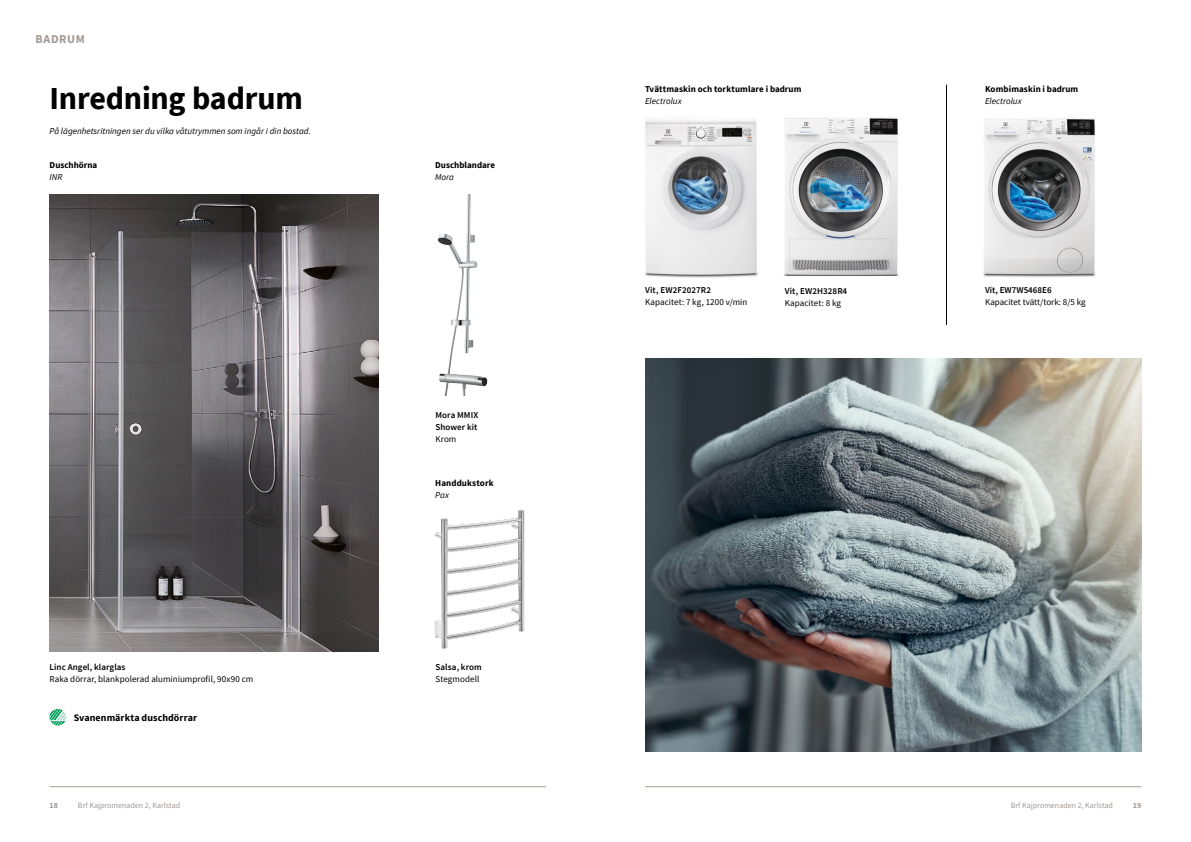
<style>
.page{position:relative;width:1191px;height:842px;background:#fff}
.page>*{position:absolute;margin:0;border:0;box-sizing:border-box;transform-origin:0 0}
.t1{font:700 32px "Source Sans Pro";letter-spacing:-.01em;color:#000}
.t2{font:700 12px "Source Sans Pro";letter-spacing:.05em;color:#a39a94}
.t3{font:700 10px "Source Sans Pro";letter-spacing:.005em;color:#000}
.t4{font:9px "Source Sans Pro";letter-spacing:.005em;color:#000}
.t5{font:italic 9px "Source Sans Pro";color:#000}
.t6{font:600 9px/12px "Source Sans Pro";letter-spacing:.005em;color:#000}
.t7{font:700 9px "Source Sans Pro";letter-spacing:.005em;color:#000}
.t8{font:8px "Source Sans Pro";color:#a39a94}
.t9{font:700 8px "Source Sans Pro";color:#a39a94}
</style>
<div class="page">
<hr style="left:645px;top:786px;width:496px;height:1px;background:#a39a94">
<hr style="left:50px;top:786px;width:496px;height:1px;background:#a39a94">
<svg style="left:49px;top:709px;width:17px;height:16px"></svg>
<img style="left:50px;top:194px;width:328px;height:457px">
<img style="left:438px;top:234px;width:29px;height:58px">
<img style="left:434px;top:509px;width:91px;height:140px">
<img style="left:784px;top:117px;width:115px;height:159px">
<img style="left:645px;top:119px;width:113px;height:159px">
<img style="left:983px;top:118px;width:113px;height:159px">
<hr style="left:946px;top:85px;width:1px;height:239px;background:#000">
<img style="left:645px;top:359px;width:496px;height:392px">
<h2 class="t2" style="left:35px;top:30px;width:51px">BADRUM</h2>
<h1 class="t1" style="left:50px;top:77px;width:255px">Inredning badrum</h1>
<p class="t5" style="left:50px;top:125px;width:263px">På lägenhetsritningen ser du vilka våtutrymmen som ingår i din bostad.</p>
<p class="t7" style="left:50px;top:159px;width:49px">Duschhörna</p>
<p class="t5" style="left:50px;top:171px;width:14px">INR</p>
<p class="t6" style="left:50px;top:661px;width:77px">Linc Angel, klarglas</p>
<p class="t4" style="left:50px;top:673px;width:205px">Raka dörrar, blankpolerad aluminiumprofil, 90x90 cm</p>
<p class="t3" style="left:74px;top:711px;width:125px">Svanenmärkta duschdörrar</p>
<p class="t7" style="left:435px;top:159px;width:61px">Duschblandare</p>
<p class="t5" style="left:435px;top:171px;width:20px">Mora</p>
<p class="t6" style="left:435px;top:409px;width:44px">Mora MMIX<br>Shower kit</p>
<p class="t4" style="left:435px;top:433px;width:22px">Krom</p>
<p class="t7" style="left:435px;top:477px;width:60px">Handdukstork</p>
<p class="t5" style="left:435px;top:489px;width:15px">Pax</p>
<p class="t6" style="left:435px;top:661px;width:48px">Salsa, krom</p>
<p class="t4" style="left:435px;top:673px;width:45px">Stegmodell</p>
<p class="t7" style="left:645px;top:83px;width:158px">Tvättmaskin och torktumlare i badrum</p>
<p class="t5" style="left:645px;top:95px;width:38px">Electrolux</p>
<p class="t7" style="left:985px;top:83px;width:95px">Kombimaskin i badrum</p>
<p class="t5" style="left:985px;top:95px;width:38px">Electrolux</p>
<p class="t6" style="left:645px;top:283px;width:67px">Vit, EW2F2027R2</p>
<p class="t4" style="left:645px;top:296px;width:104px">Kapacitet: 7 kg, 1200 v/min</p>
<p class="t6" style="left:785px;top:285px;width:64px">Vit, EW2H328R4</p>
<p class="t4" style="left:785px;top:297px;width:58px">Kapacitet: 8 kg</p>
<p class="t6" style="left:985px;top:283px;width:68px">Vit, EW7W5468E6</p>
<p class="t4" style="left:985px;top:296px;width:102px">Kapacitet tvätt/tork: 8/5 kg</p>
<p class="t9" style="left:50px;top:800px;width:10px">18</p>
<p class="t8" style="left:78px;top:800px;width:104px">Brf Kajpromenaden 2, Karlstad</p>
<p class="t8" style="left:1010px;top:800px;width:104px">Brf Kajpromenaden 2, Karlstad</p>
<p class="t9" style="left:1132px;top:800px;width:10px">19</p>
</div>
